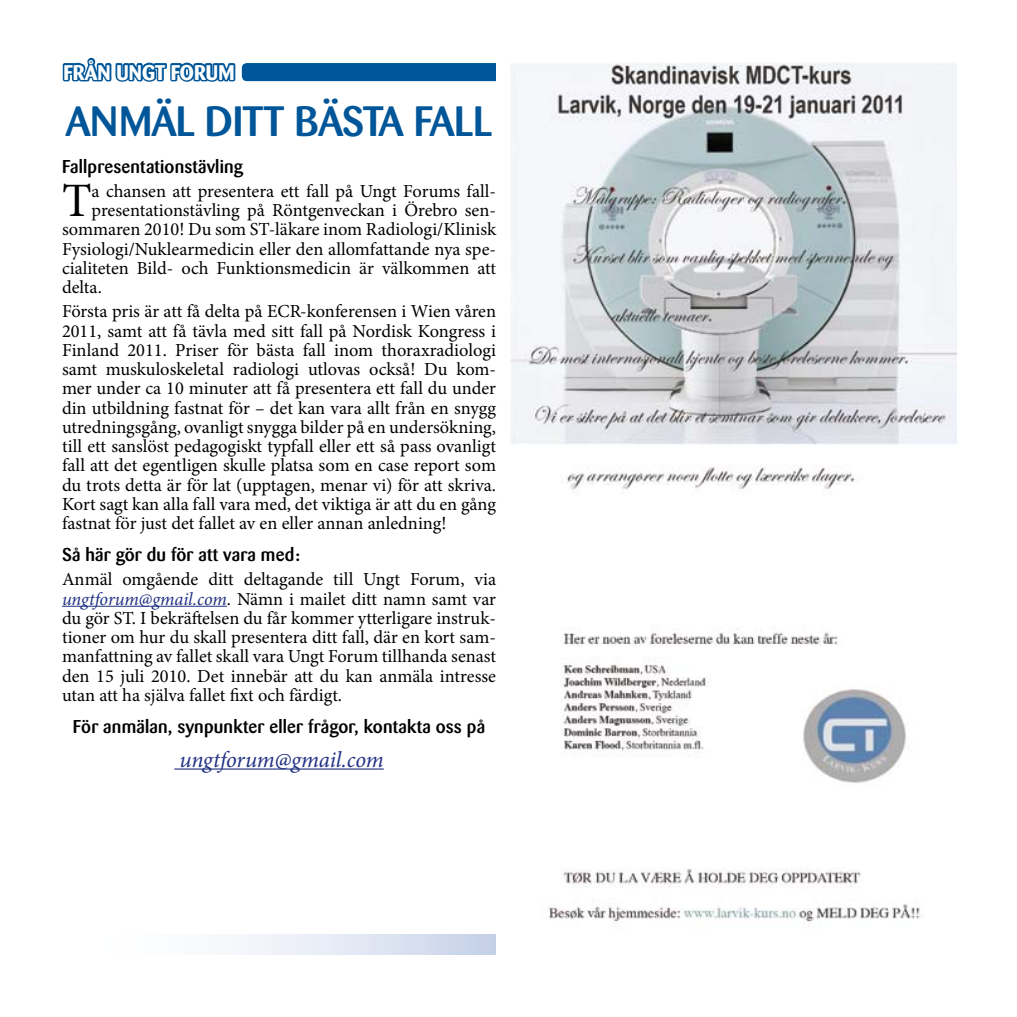
<style>
.page{position:relative;width:1017px;height:1017px;background:#fff}
.page>*{position:absolute;margin:0;border:0;box-sizing:border-box;transform-origin:0 0}
.t1{font:47.95px "Minion Pro";color:#000}
.t2{font:500 42px "Barmeno";letter-spacing:-.02em;color:#005698}
.t3{font:italic 22.75px "Minion Pro";letter-spacing:-.01em;color:#213182}
.t4{font:700 21px "Barmeno";color:#fff}
.t5{font:18.38px/19.2px "Minion Pro";color:#000;text-align:justify}
.t6{font:500 18.38px "Barmeno";letter-spacing:.01em;color:#000}
.s1{font-style:italic;color:#213182}
</style>
<div class="page">
<div style="left:242px;top:63px;width:712px;height:18px;background:#005698;border-radius:5px"></div>
<svg style="left:62px;top:57px;width:174px;height:25px"></svg>
<svg style="left:238px;top:934px;width:258px;height:20px"></svg>
<div style="left:496px;top:62px;width:25px;height:893px;background:#fff"></div>
<hr style="left:62px;top:606px;width:165px;height:1px;background:#213182">
<hr style="left:174px;top:768px;width:210px;height:2px;background:#213182">
<img style="left:510px;top:62px;width:447px;height:865px">
<p class="t4" style="left:63px;top:60px;width:131px">FRÅN UNGT FORUM</p>
<h2 class="t2" style="left:66px;top:96px;width:160px">An mäl ditt</h2>
<h2 class="t2" style="left:294px;top:96px;width:140px">bästa fall</h2>
<p class="t6" style="left:62px;top:155px;width:182px">Fallpresentationstävling</p>
<h1 class="t1" style="left:62px;top:169px;width:31px">T</h1>
<p class="t5" style="left:92px;top:181px;width:406px">a chansen att presentera ett fall på Ungt Forums fall-</p>
<p class="t5" style="left:92px;top:201px;width:406px">presentationstävling på Röntgenveckan i Örebro sen-</p>
<p class="t5" style="left:62px;top:220px;width:436px">sommaren 2010! Du som ST-läkare inom Radiologi/Klinisk</p>
<p class="t5" style="left:62px;top:239px;width:436px">Fysiologi/Nuklearmedicin eller den allomfattande nya spe-</p>
<p class="t5" style="left:62px;top:258px;width:436px">cialiteten Bild- och Funktionsmedicin är välkommen att</p>
<p class="t5" style="left:62px;top:278px;width:41px">delta.</p>
<p class="t5" style="left:62px;top:302px;width:436px">Första pris är att få delta på ECR-konferensen i Wien våren 2011, samt att få tävla med sitt fall på Nordisk Kongress i Finland 2011. Priser för bästa fall inom thoraxradiologi samt muskuloskeletal radiologi utlovas också! Du kom&shy;mer under ca 10 minuter att få presentera ett fall du under din utbildning fastnat för – det kan vara allt från en snygg utredningsgång, ovanligt snygga bilder på en undersökning, till ett sanslöst pedagogiskt typfall eller ett så pass ovanligt fall att det egentligen skulle platsa som en case report som du trots detta är för lat (upptagen, menar vi) för att skriva.<br>Kort sagt kan alla fall vara med, det viktiga är att du en gång fastnat för just det fallet av en eller annan anledning!</p>
<p class="t6" style="left:62px;top:544px;width:240px">Så här gör du för att vara med:</p>
<p class="t5" style="left:62px;top:570px;width:436px">Anmäl omgående ditt deltagande till Ungt Forum, via <span class="s1">ungtforum@gmail.com</span>. Nämn i mailet ditt namn samt var du gör ST. I bekräftelsen du får kommer ytterligare instruk&shy;tioner om hur du skall presentera ditt fall, där en kort sam&shy;manfattning av fallet skall vara Ungt Forum tillhanda senast den 15 juli 2010. Det innebär att du kan anmäla intresse utan att ha själva fallet fixt och färdigt.</p>
<p class="t6" style="left:73px;top:716px;width:414px">För anmälan, synpunkter eller frågor, kontakta oss på</p>
<p class="t3" style="left:180px;top:744px;width:206px">ungtforum@gmail.com</p>
</div>
